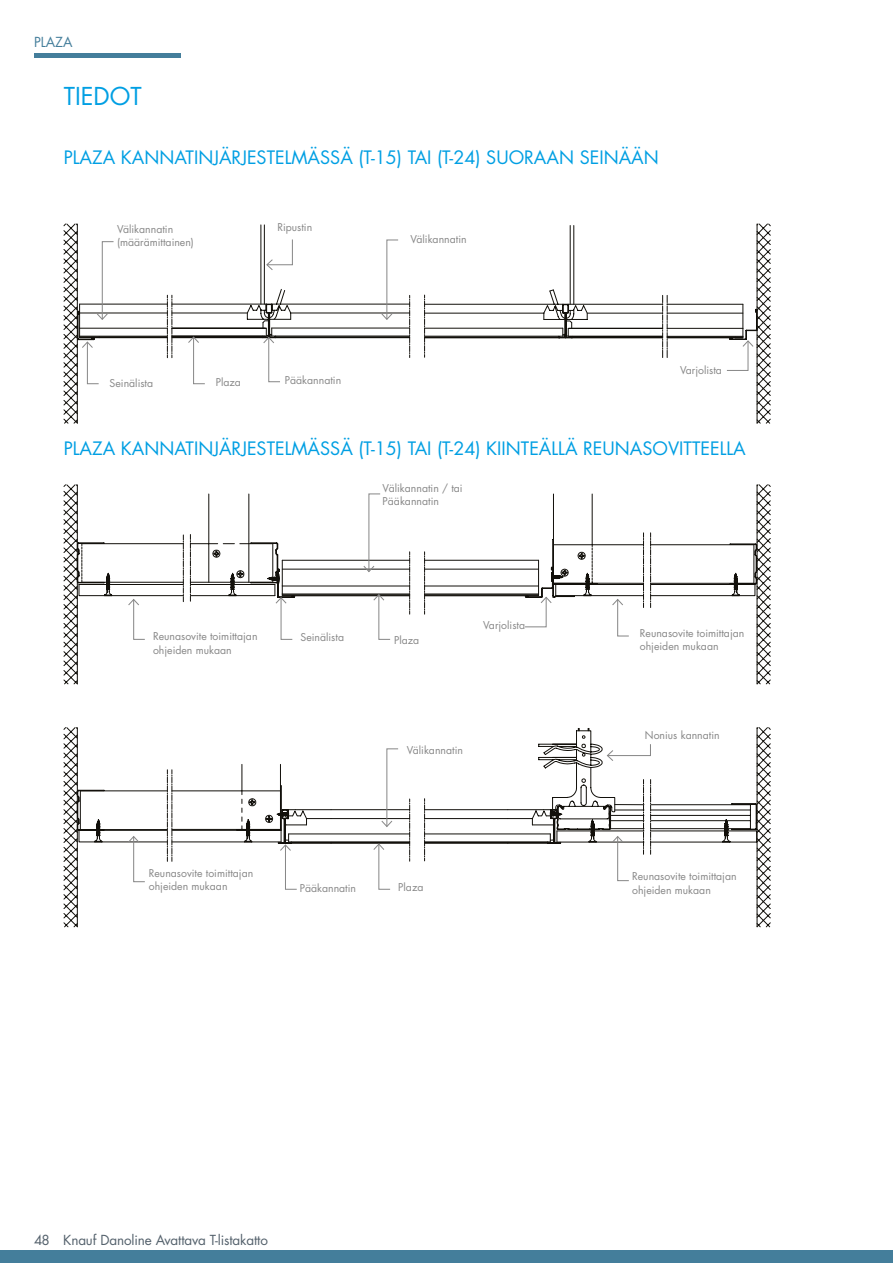
<style>
.page{position:relative;width:893px;height:1263px;background:#fff}
.page>*{position:absolute;margin:0;border:0;box-sizing:border-box;transform-origin:0 0}
.t1{font:24px "Futura Std";color:#009fe3}
.t2{font:18px "Futura Std";color:#009fe3}
.t3{font:13.5px "Futura Std";letter-spacing:-.01em;color:#54616c}
.t4{font:13.5px "Futura Std";color:#447e9b}
.t5{font:10.5px/13.5px "Futura Std";color:#878787}
</style>
<div class="page">
<hr style="left:34px;top:53px;width:147px;height:4px;background:#447e9b">
<div style="left:0;top:1250px;width:893px;height:13px;background:#447e9b"></div>
<hr style="left:172px;top:313px;width:75px;height:1px;background:#12100b">
<hr style="left:172px;top:304px;width:94px;height:1px;background:#12100b">
<hr style="left:172px;top:337px;width:90px;height:1px;background:#12100b">
<hr style="left:172px;top:328px;width:94px;height:1px;background:#12100b">
<hr style="left:172px;top:336px;width:94px;height:1px;background:#12100b">
<hr style="left:99px;top:337px;width:68px;height:1px;background:#12100b">
<hr style="left:80px;top:313px;width:87px;height:1px;background:#12100b">
<hr style="left:80px;top:304px;width:87px;height:1px;background:#12100b">
<hr style="left:80px;top:328px;width:87px;height:1px;background:#12100b">
<hr style="left:80px;top:336px;width:87px;height:1px;background:#12100b">
<svg style="left:167px;top:295px;width:6px;height:63px"></svg>
<hr style="left:667px;top:338px;width:68px;height:1px;background:#12100b">
<hr style="left:667px;top:337px;width:68px;height:1px;background:#12100b">
<hr style="left:667px;top:313px;width:76px;height:1px;background:#12100b">
<hr style="left:667px;top:304px;width:76px;height:1px;background:#12100b">
<hr style="left:667px;top:328px;width:76px;height:1px;background:#12100b">
<hr style="left:667px;top:336px;width:76px;height:1px;background:#12100b">
<svg style="left:424px;top:552px;width:1px;height:62px"></svg>
<hr style="left:425px;top:595px;width:114px;height:1px;background:#12100b">
<hr style="left:425px;top:569px;width:114px;height:1px;background:#12100b">
<hr style="left:425px;top:560px;width:114px;height:1px;background:#12100b">
<hr style="left:425px;top:586px;width:114px;height:1px;background:#12100b">
<hr style="left:425px;top:594px;width:114px;height:1px;background:#12100b">
<svg style="left:424px;top:799px;width:1px;height:62px"></svg>
<svg style="left:409px;top:799px;width:1px;height:62px"></svg>
<hr style="left:331px;top:843px;width:79px;height:1px;background:#12100b">
<hr style="left:331px;top:818px;width:79px;height:1px;background:#12100b">
<hr style="left:331px;top:809px;width:79px;height:1px;background:#12100b">
<hr style="left:289px;top:834px;width:121px;height:1px;background:#12100b">
<hr style="left:289px;top:842px;width:121px;height:1px;background:#12100b">
<hr style="left:425px;top:843px;width:83px;height:1px;background:#12100b">
<hr style="left:425px;top:818px;width:83px;height:1px;background:#12100b">
<hr style="left:425px;top:809px;width:83px;height:1px;background:#12100b">
<hr style="left:425px;top:834px;width:125px;height:1px;background:#12100b">
<hr style="left:425px;top:842px;width:125px;height:1px;background:#12100b">
<svg style="left:64px;top:224px;width:51px;height:200px"></svg>
<svg style="left:187px;top:336px;width:19px;height:49px"></svg>
<svg style="left:726px;top:224px;width:45px;height:200px"></svg>
<svg style="left:247px;top:224px;width:421px;height:159px"></svg>
<svg style="left:64px;top:484px;width:346px;height:200px"></svg>
<svg style="left:524px;top:484px;width:247px;height:200px"></svg>
<svg style="left:64px;top:727px;width:267px;height:200px"></svg>
<svg style="left:372px;top:843px;width:19px;height:47px"></svg>
<svg style="left:380px;top:748px;width:19px;height:79px"></svg>
<svg style="left:507px;top:727px;width:264px;height:200px"></svg>
<p class="t4" style="left:34px;top:34px;width:40px">PLAZA</p>
<h1 class="t1" style="left:64px;top:81px;width:80px">TIEDOT</h1>
<h2 class="t2" style="left:64px;top:146px;width:597px">PLAZA KANNATINJÄRJESTELMÄSSÄ (T-15) TAI (T-24) SUORAAN SEINÄÄN</h2>
<p class="t5" style="left:277px;top:220px;width:36px">Ripustin</p>
<p class="t5" style="left:117px;top:222px;width:78px">Välikannatin (määrämittainen)</p>
<p class="t5" style="left:410px;top:233px;width:58px">Välikannatin</p>
<p class="t5" style="left:110px;top:377px;width:45px">Seinälista</p>
<p class="t5" style="left:216px;top:375px;width:27px">Plaza</p>
<p class="t5" style="left:285px;top:374px;width:58px">Pääkannatin</p>
<p class="t5" style="left:680px;top:364px;width:43px">Varjolista</p>
<h2 class="t2" style="left:64px;top:436px;width:683px">PLAZA KANNATINJÄRJESTELMÄSSÄ (T-15) TAI (T-24) KIINTEÄLLÄ REUNASOVITTEELLA</h2>
<p class="t5" style="left:383px;top:481px;width:82px">Välikannatin / tai<br>Pääkannatin</p>
<p class="t5" style="left:483px;top:619px;width:43px">Varjolista</p>
<p class="t5" style="left:153px;top:630px;width:106px">Reunasovite toimittajan ohjeiden mukaan</p>
<p class="t5" style="left:640px;top:626px;width:106px">Reunasovite toimittajan ohjeiden mukaan</p>
<p class="t5" style="left:300px;top:630px;width:45px">Seinälista</p>
<p class="t5" style="left:394px;top:634px;width:27px">Plaza</p>
<p class="t5" style="left:149px;top:866px;width:106px">Reunasovite toimittajan ohjeiden mukaan</p>
<p class="t5" style="left:407px;top:744px;width:58px">Välikannatin</p>
<p class="t5" style="left:300px;top:882px;width:58px">Pääkannatin</p>
<p class="t5" style="left:398px;top:881px;width:27px">Plaza</p>
<p class="t3" style="left:34px;top:1231px;width:235px">48 Knauf Danoline Avattava T-listakatto</p>
<p class="t5" style="left:645px;top:728px;width:76px">Nonius kannatin</p>
<p class="t5" style="left:632px;top:870px;width:106px">Reunasovite toimittajan ohjeiden mukaan</p>
</div>
